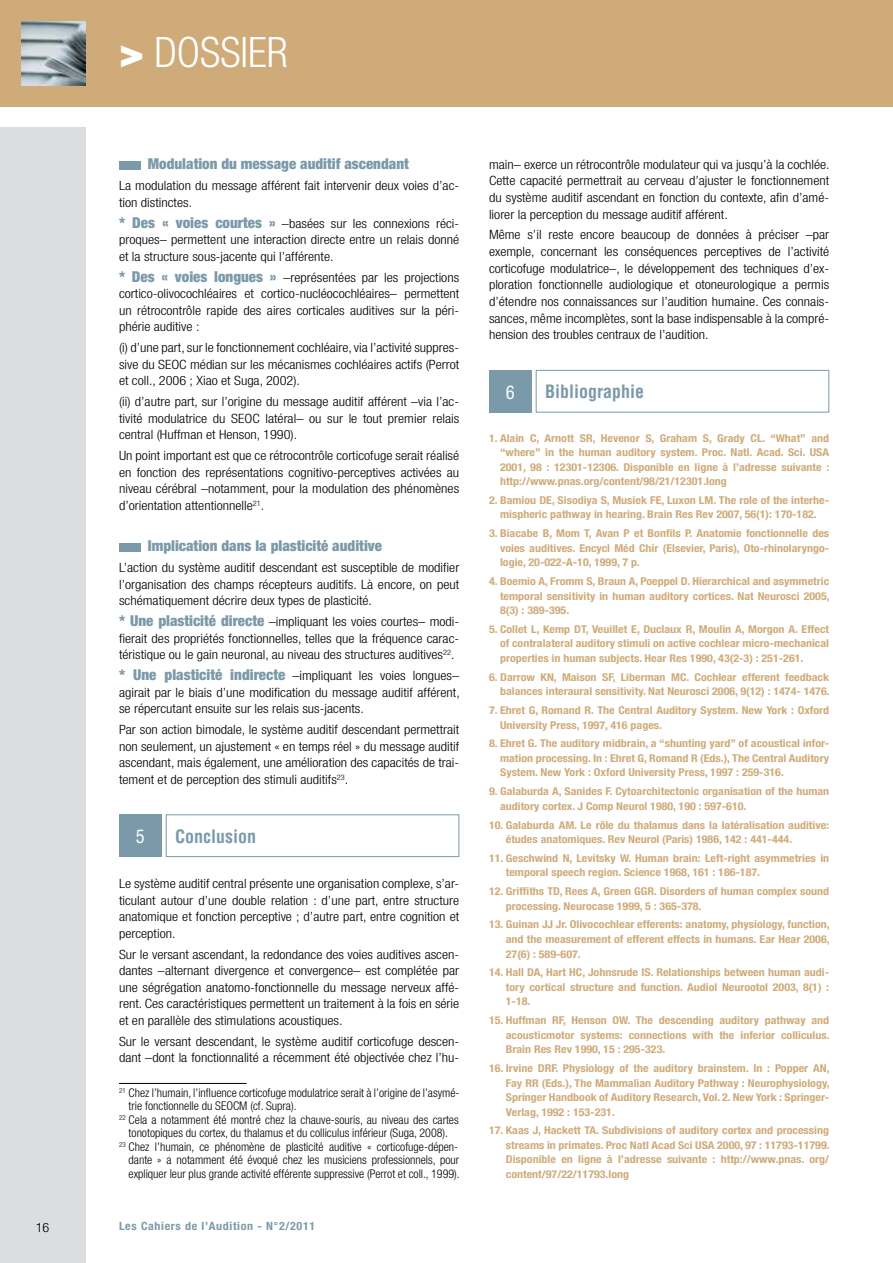
<style>
.page{position:relative;width:893px;height:1263px;background:#fff}
.page>*{position:absolute;margin:0;border:0;box-sizing:border-box;transform-origin:0 0}
.t1{font:300 condensed 42px "Helvetica Neue";color:#fff}
.t2{font:700 condensed 18px "Helvetica";color:#7b9aa9}
.t3{font:condensed 18px "Helvetica";color:#fff}
.t4{font:900 condensed 15px "Helvetica Neue";color:#7b9aa9}
.t5{font:300 condensed 12.9px/16.5px "Helvetica Neue";color:#000;text-align:justify;scale:1.11 1}
.t6{font:300 condensed 12px "Helvetica Neue";color:#000}
.t7{font:700 condensed 11.4px "Helvetica Neue";letter-spacing:.055em;color:#7b9aa9;scale:1.05 1}
.t8{font:700 condensed 10.8px/14.5px "Helvetica Neue";color:#cfab7a;text-align:justify;scale:1.11 1}
.s1{font-weight:900;font-stretch:normal}
.s2{font-weight:900;font-size:15px;color:#7b9aa9}
</style>
<div class="page">
<div style="left:0;top:128px;width:85px;height:1135px;background:#dcddde"></div>
<div style="left:0;top:0;width:893px;height:106px;background:#cfab7a"></div>
<img style="left:21px;top:21px;width:64px;height:64px">
<div style="left:119px;top:161px;width:21px;height:8px;background:#7b9aa9"></div>
<div style="left:119px;top:543px;width:21px;height:8px;background:#7b9aa9"></div>
<div style="left:119px;top:814px;width:43px;height:43px;background:#7b9aa9"></div>
<div style="left:166px;top:814px;width:293px;height:43px;border:1px solid #7b9aa9"></div>
<hr style="left:119px;top:1083px;width:128px;height:1px;background:#000">
<div style="left:489px;top:370px;width:42px;height:42px;background:#7b9aa9"></div>
<div style="left:536px;top:370px;width:293px;height:42px;border:1px solid #7b9aa9"></div>
<h1 class="t1" style="left:119px;top:29px;width:170px"><span class="s1">&gt;</span> DOSSIER</h1>
<p class="t4" style="left:148px;top:155px;width:263px">Modulation du message auditif ascendant</p>
<p class="t5" style="left:119px;top:177px;width:308px">La modulation du message afférent fait intervenir deux voies d’ac&shy;tion distinctes.</p>
<p class="t5" style="left:119px;top:215px;width:308px"><span class="s2">* Des « voies courtes »</span> –basées sur les connexions réci&shy;proques– permettent une interaction directe entre un relais donné et la structure sous-jacente qui l’afférente.</p>
<p class="t5" style="left:119px;top:269px;width:308px"><span class="s2">* Des « voies longues »</span> –représentées par les projections cortico-olivocochléaires et cortico-nucléocochléaires– permettent un rétrocontrôle rapide des aires corticales auditives sur la péri&shy;phérie auditive :</p>
<p class="t5" style="left:119px;top:339px;width:308px">(i) d’une part, sur le fonctionnement cochléaire, via l’activité suppres&shy;sive du SEOC médian sur les mécanismes cochléaires actifs (Perrot et coll., 2006 ; Xiao et Suga, 2002).</p>
<p class="t5" style="left:119px;top:393px;width:308px">(ii) d’autre part, sur l’origine du message auditif afférent –via l’ac&shy;tivité modulatrice du SEOC latéral– ou sur le tout premier relais central (Huffman et Henson, 1990).</p>
<p class="t5" style="left:119px;top:447px;width:308px">Un point important est que ce rétrocontrôle corticofuge serait réalisé en fonction des représentations cognitivo-perceptives activées au niveau cérébral –notamment, pour la modulation des phénomènes d’orientation attentionnelle<sup>21</sup>.</p>
<p class="t4" style="left:148px;top:537px;width:236px">Implication dans la plasticité auditive</p>
<p class="t5" style="left:119px;top:559px;width:308px">L’action du système auditif descendant est susceptible de modifier l’organisation des champs récepteurs auditifs. Là encore, on peut schématiquement décrire deux types de plasticité.</p>
<p class="t5" style="left:119px;top:613px;width:308px"><span class="s2">* Une plasticité directe</span> –impliquant les voies courtes– modi&shy;fierait des propriétés fonctionnelles, telles que la fréquence carac&shy;téristique ou le gain neuronal, au niveau des structures auditives<sup>22</sup>.</p>
<p class="t5" style="left:119px;top:667px;width:308px"><span class="s2">* Une plasticité indirecte</span> –impliquant les voies longues– agirait par le biais d’une modification du message auditif afférent, se répercutant ensuite sur les relais sus-jacents.</p>
<p class="t5" style="left:119px;top:721px;width:308px">Par son action bimodale, le système auditif descendant permettrait non seulement, un ajustement « en temps réel » du message auditif ascendant, mais également, une amélioration des capacités de trai&shy;tement et de perception des stimuli auditifs<sup>23</sup>.</p>
<h2 class="t3" style="left:136px;top:825px;width:10px">5</h2>
<h2 class="t2" style="left:175px;top:825px;width:82px">Conclusion</h2>
<p class="t5" style="left:119px;top:875px;width:308px">Le système auditif central présente une organisation complexe, s’ar&shy;ticulant autour d’une double relation : d’une part, entre structure anatomique et fonction perceptive ; d’autre part, entre cognition et perception.</p>
<p class="t5" style="left:119px;top:945px;width:308px">Sur le versant ascendant, la redondance des voies auditives ascen&shy;dantes –alternant divergence et convergence– est complétée par une ségrégation anatomo-fonctionnelle du message nerveux affé&shy;rent. Ces caractéristiques permettent un traitement à la fois en série et en parallèle des stimulations acoustiques.</p>
<p class="t5" style="left:119px;top:1033px;width:308px">Sur le versant descendant, le système auditif corticofuge descen&shy;dant –dont la fonctionnalité a récemment été objectivée chez l’hu-</p>
<p class="t6" style="left:119px;top:1086px;width:342px"><sup>21</sup> Chez l’humain, l’influence corticofuge modulatrice serait à l’origine de l’asymé-</p>
<p class="t6" style="left:129px;top:1099px;width:169px">trie fonctionnelle du SEOCM (cf. Supra).</p>
<p class="t6" style="left:119px;top:1113px;width:341px"><sup>22</sup> Cela a notamment été montré chez la chauve-souris, au niveau des cartes</p>
<p class="t6" style="left:129px;top:1126px;width:321px">tonotopiques du cortex, du thalamus et du colliculus inférieur (Suga, 2008).</p>
<p class="t6" style="left:119px;top:1140px;width:341px"><sup>23</sup> Chez l’humain, ce phénomène de plasticité auditive « corticofuge-dépen-</p>
<p class="t6" style="left:129px;top:1153px;width:332px">dante » a notamment été évoqué chez les musiciens professionnels, pour</p>
<p class="t6" style="left:129px;top:1167px;width:333px">expliquer leur plus grande activité efférente suppressive (Perrot et coll., 1999).</p>
<p class="t5" style="left:36px;top:1219px;width:14px">16</p>
<p class="t7" style="left:119px;top:1219px;width:188px">Les Cahiers de l’Audition - N°2/2011</p>
<p class="t5" style="left:489px;top:156px;width:308px">main– exerce un rétrocontrôle modulateur qui va jusqu’à la cochlée.<br>Cette capacité permettrait au cerveau d’ajuster le fonctionnement du système auditif ascendant en fonction du contexte, afin d’amé&shy;liorer la perception du message auditif afférent.</p>
<p class="t5" style="left:489px;top:226px;width:308px">Même s’il reste encore beaucoup de données à préciser –par exemple, concernant les conséquences perceptives de l’activité corticofuge modulatrice–, le développement des techniques d’ex&shy;ploration fonctionnelle audiologique et otoneurologique a permis d’étendre nos connaissances sur l’audition humaine. Ces connais&shy;sances, même incomplètes, sont la base indispensable à la compré&shy;hension des troubles centraux de l’audition.</p>
<h2 class="t3" style="left:506px;top:381px;width:10px">6</h2>
<h2 class="t2" style="left:545px;top:381px;width:101px">Bibliographie</h2>
<p class="t8" style="left:500px;top:430px;width:298px;text-indent:-11px">1. Alain C, Arnott SR, Hevenor S, Graham S, Grady CL. ‘‘What’’ and ‘‘where’’ in the human auditory system. Proc. Natl. Acad. Sci. USA 2001, 98 : 12301-12306. Disponible en ligne à l’adresse suivante : http://www.pnas.org/content/98/21/12301.long</p>
<p class="t8" style="left:489px;top:493px;width:308px;text-align:center">2. Bamiou DE, Sisodiya S, Musiek FE, Luxon LM. The role of the interhe&shy;mispheric pathway in hearing. Brain Res Rev 2007, 56(1): 170-182.</p>
<p class="t8" style="left:500px;top:526px;width:298px;text-indent:-11px">3. Biacabe B, Mom T, Avan P et Bonfils P. Anatomie fonctionnelle des voies auditives. Encycl Méd Chir (Elsevier, Paris), Oto-rhinolaryngo&shy;logie, 20-022-A-10, 1999, 7 p.</p>
<p class="t8" style="left:500px;top:574px;width:298px;text-indent:-11px">4. Boemio A, Fromm S, Braun A, Poeppel D. Hierarchical and asymmetric temporal sensitivity in human auditory cortices. Nat Neurosci 2005, 8(3) : 389-395.</p>
<p class="t8" style="left:500px;top:622px;width:298px;text-indent:-11px">5. Collet L, Kemp DT, Veuillet E, Duclaux R, Moulin A, Morgon A. Effect of contralateral auditory stimuli on active cochlear micro-mechanical properties in human subjects. Hear Res 1990, 43(2-3) : 251-261.</p>
<p class="t8" style="left:489px;top:669px;width:308px;text-align:right">6. Darrow KN, Maison SF, Liberman MC. Cochlear efferent feedback balances interaural sensitivity. Nat Neurosci 2006, 9(12) : 1474- 1476.</p>
<p class="t8" style="left:500px;top:703px;width:298px;text-indent:-11px">7. Ehret G, Romand R. The Central Auditory System. New York : Oxford<br>University Press, 1997, 416 pages.</p>
<p class="t8" style="left:500px;top:736px;width:298px;text-indent:-11px">8. Ehret G. The auditory midbrain, a “shunting yard” of acoustical infor&shy;mation processing. In : Ehret G, Romand R (Eds.), The Central Auditory System. New York : Oxford University Press, 1997 : 259-316.</p>
<p class="t8" style="left:500px;top:784px;width:298px;text-indent:-11px">9. Galaburda A, Sanides F. Cytoarchitectonic organisation of the human auditory cortex. J Comp Neurol 1980, 190 : 597-610.</p>
<p class="t8" style="left:506px;top:817px;width:293px;text-indent:-17px">10. Galaburda AM. Le rôle du thalamus dans la latéralisation auditive: études anatomiques. Rev Neurol (Paris) 1986, 142 : 441-444.</p>
<p class="t8" style="left:506px;top:850px;width:293px;text-indent:-17px">11. Geschwind N, Levitsky W. Human brain: Left-right asymmetries in temporal speech region. Science 1968, 161 : 186-187.</p>
<p class="t8" style="left:506px;top:884px;width:293px;text-indent:-17px">12. Griffiths TD, Rees A, Green GGR. Disorders of human complex sound processing. Neurocase 1999, 5 : 365-378.</p>
<p class="t8" style="left:506px;top:917px;width:293px;text-indent:-17px">13. Guinan JJ Jr. Olivocochlear efferents: anatomy, physiology, function, and the measurement of efferent effects in humans. Ear Hear 2006, 27(6) : 589-607.</p>
<p class="t8" style="left:506px;top:965px;width:293px;text-indent:-17px">14. Hall DA, Hart HC, Johnsrude IS. Relationships between human audi&shy;tory cortical structure and function. Audiol Neurootol 2003, 8(1) :<br>1-18.</p>
<p class="t8" style="left:506px;top:1013px;width:293px;text-indent:-17px">15. Huffman RF, Henson OW. The descending auditory pathway and acousticmotor systems: connections with the inferior colliculus.<br>Brain Res Rev 1990, 15 : 295-323.</p>
<p class="t8" style="left:506px;top:1061px;width:293px;text-indent:-17px">16. Irvine DRF. Physiology of the auditory brainstem. In : Popper AN, Fay RR (Eds.), The Mammalian Auditory Pathway : Neurophysiology, Springer Handbook of Auditory Research, Vol. 2. New York : Springer-Verlag, 1992 : 153-231.</p>
<p class="t8" style="left:506px;top:1123px;width:293px;text-indent:-17px">17. Kaas J, Hackett TA. Subdivisions of auditory cortex and processing streams in primates. Proc Natl Acad Sci USA 2000, 97 : 11793-11799.<br>Disponible en ligne à l’adresse suivante : http://www.pnas. org/ content/97/22/11793.long</p>
</div>
